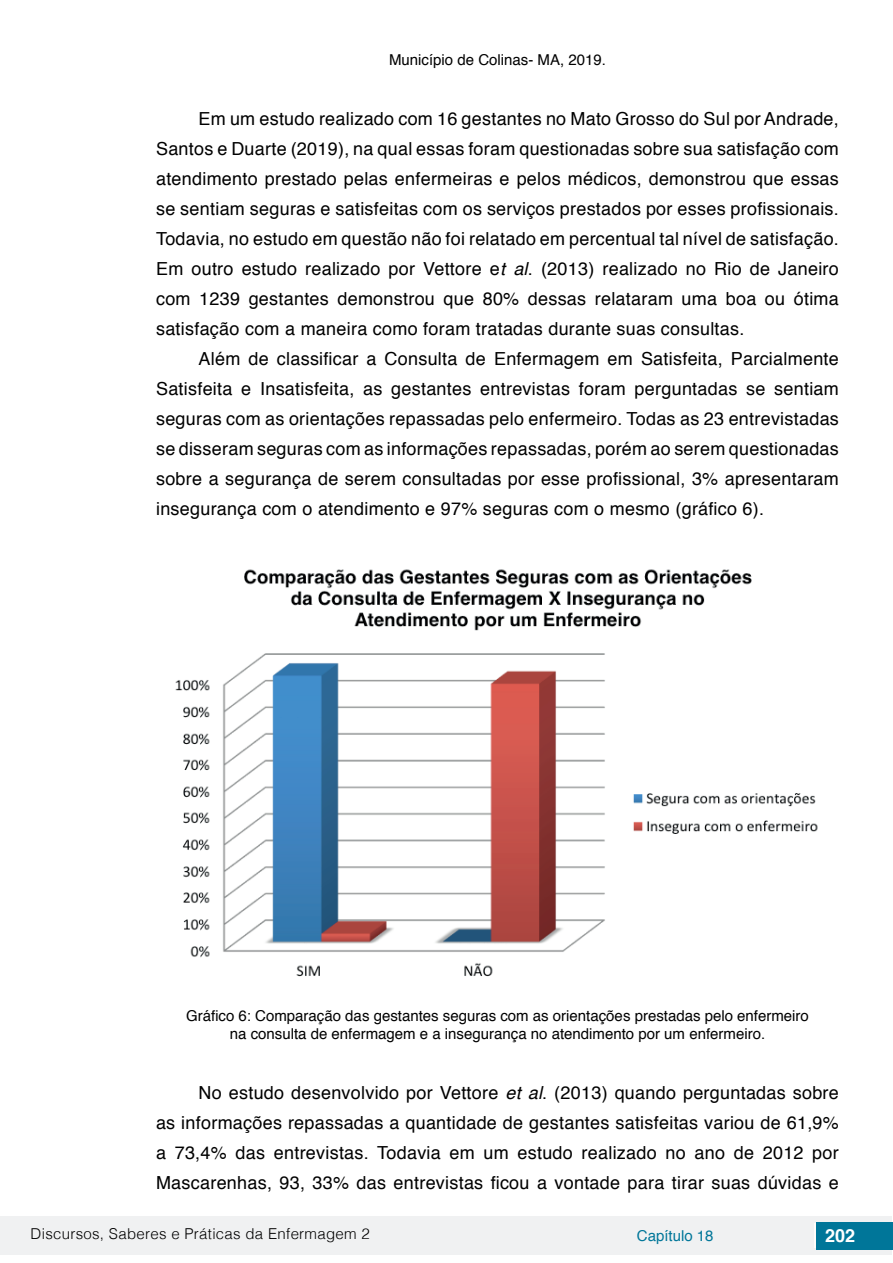
<style>
.page{position:relative;width:893px;height:1263px;background:#fff}
.page>*{position:absolute;margin:0;border:0;box-sizing:border-box;transform-origin:0 0}
.t1{font:18px/30px "Helvetica";letter-spacing:.015em;color:#000;text-align:justify}
.t2{font:700 18px "Helvetica";color:#fff}
.t3{font:15px/18px "Helvetica";color:#000;text-align:center}
.t4{font:300 15px "Helvetica";letter-spacing:.02em;color:#000}
.t5{font:15px "Helvetica";color:#007699}
.s1{font-style:italic}
</style>
<div class="page">
<div style="left:1px;top:1216px;width:891px;height:38px;background:#f0f1f2"></div>
<div style="left:816px;top:1222px;width:77px;height:27px;background:#007699"></div>
<svg style="left:815px;top:1224px;width:1px;height:24px"></svg>
<img style="left:175px;top:569px;width:643px;height:408px">
<p class="t3" style="left:389px;top:51px;width:218px">Município de Colinas- MA, 2019.</p>
<p class="t1" style="left:156px;top:104px;width:684px;text-indent:43px">Em um estudo realizado com 16 gestantes no Mato Grosso do Sul por Andrade, Santos e Duarte (2019), na qual essas foram questionadas sobre sua satisfação com atendimento prestado pelas enfermeiras e pelos médicos, demonstrou que essas se sentiam seguras e satisfeitas com os serviços prestados por esses profissionais.<br>Todavia, no estudo em questão não foi relatado em percentual tal nível de satisfação.<br>Em outro estudo realizado por Vettore e<span class="s1">t al</span>. (2013) realizado no Rio de Janeiro com 1239 gestantes demonstrou que 80% dessas relataram uma boa ou ótima satisfação com a maneira como foram tratadas durante suas consultas.</p>
<p class="t1" style="left:156px;top:345px;width:684px;text-indent:43px">Além de classificar a Consulta de Enfermagem em Satisfeita, Parcialmente Satisfeita e Insatisfeita, as gestantes entrevistas foram perguntadas se sentiam seguras com as orientações repassadas pelo enfermeiro. Todas as 23 entrevistadas se disseram seguras com as informações repassadas, porém ao serem questionadas sobre a segurança de serem consultadas por esse profissional, 3% apresentaram insegurança com o atendimento e 97% seguras com o mesmo (gráfico 6).</p>
<p class="t3" style="left:186px;top:1007px;width:624px">Gráfico 6: Comparação das gestantes seguras com as orientações prestadas pelo enfermeiro na consulta de enfermagem e a insegurança no atendimento por um enfermeiro.</p>
<p class="t1" style="left:156px;top:1078px;width:684px;text-indent:43px">No estudo desenvolvido por Vettore <span class="s1">et al</span>. (2013) quando perguntadas sobre as informações repassadas a quantidade de gestantes satisfeitas variou de 61,9% a 73,4% das entrevistas. Todavia em um estudo realizado no ano de 2012 por Mascarenhas, 93, 33% das entrevistas ficou a vontade para tirar suas dúvidas e</p>
<p class="t4" style="left:31px;top:1221px;width:341px">Discursos, Saberes e Práticas da Enfermagem 2</p>
<p class="t5" style="left:637px;top:1224px;width:78px">Capítulo 18</p>
<p class="t2" style="left:825px;top:1221px;width:32px">202</p>
</div>
